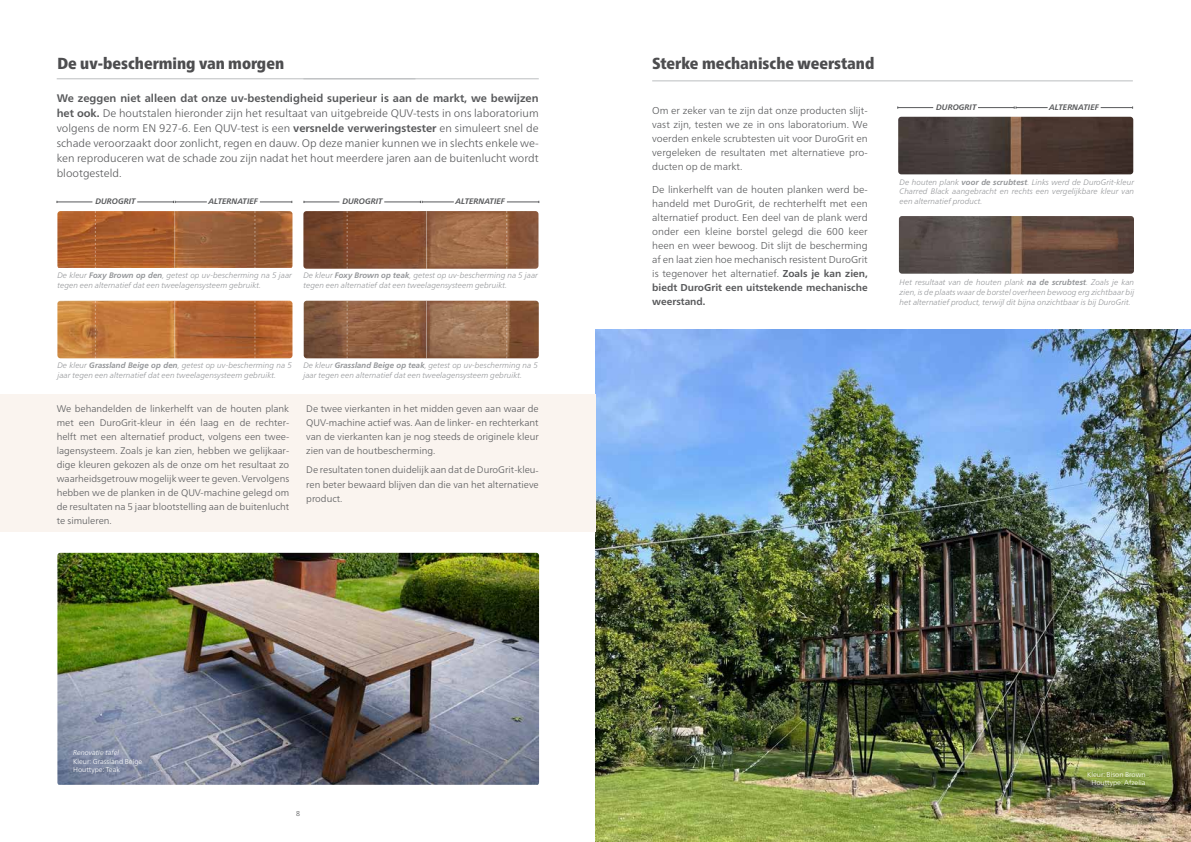
<style>
.page{position:relative;width:1191px;height:842px;background:#fff}
.page>*{position:absolute;margin:0;border:0;box-sizing:border-box;transform-origin:0 0}
.t1{font:900 condensed 16px "Frutiger Neue LTW1 G";color:#4d4d4f}
.t2{font:300 11px/15px "Frutiger Neue LTW1 G";color:#58595b;text-align:justify}
.t3{font:300 10px/14px "Frutiger Neue LTW1 G";color:#58595b;text-align:justify}
.t4{font:300 9.6px/14px "Frutiger Neue LTW1 G";color:#58595b;text-align:justify}
.t5{font:italic 300 8px/9.6px "Frutiger Neue LTW1 G";color:#939598}
.t6{font:italic 700 8px "Frutiger Neue LTW1 G";color:#58595b}
.t7{font:300 7px/8.4px "Frutiger Neue LTW1 G";color:#fff;text-align:right}
.t8{font:italic 300 7px "Frutiger Neue LTW1 G";color:#fff}
.t9{font:300 7px "Frutiger LT Pro";color:#58595b}
.s1{font-weight:700}
</style>
<div class="page">
<img style="left:595px;top:330px;width:596px;height:512px">
<img style="left:303px;top:211px;width:235px;height:58px">
<img style="left:899px;top:216px;width:235px;height:58px">
<img style="left:57px;top:211px;width:235px;height:57px">
<img style="left:898px;top:117px;width:235px;height:57px">
<img style="left:57px;top:301px;width:235px;height:57px">
<img style="left:304px;top:301px;width:235px;height:57px">
<div style="left:0;top:394px;width:595px;height:138px;background:#faf4ef"></div>
<hr style="left:57px;top:79px;width:482px;height:1px;background:#bcbec0">
<hr style="left:652px;top:81px;width:480px;height:1px;background:#bcbec0">
<svg style="left:95px;top:211px;width:1px;height:57px"></svg>
<svg style="left:255px;top:211px;width:1px;height:57px"></svg>
<hr style="left:174px;top:211px;width:1px;height:58px;background:#fff">
<svg style="left:95px;top:301px;width:1px;height:57px"></svg>
<svg style="left:347px;top:301px;width:1px;height:57px"></svg>
<svg style="left:506px;top:301px;width:1px;height:57px"></svg>
<hr style="left:426px;top:301px;width:1px;height:57px;background:#fff">
<svg style="left:255px;top:301px;width:1px;height:57px"></svg>
<hr style="left:174px;top:301px;width:1px;height:57px;background:#fff">
<svg style="left:347px;top:211px;width:1px;height:58px"></svg>
<svg style="left:506px;top:211px;width:1px;height:58px"></svg>
<hr style="left:426px;top:211px;width:1px;height:58px;background:#fff">
<hr style="left:260px;top:202px;width:32px;height:1px;background:#58595b">
<hr style="left:137px;top:202px;width:36px;height:1px;background:#58595b">
<hr style="left:175px;top:202px;width:32px;height:1px;background:#58595b">
<hr style="left:57px;top:202px;width:35px;height:1px;background:#58595b">
<hr style="left:1100px;top:107px;width:32px;height:1px;background:#58595b">
<hr style="left:978px;top:107px;width:36px;height:1px;background:#58595b">
<hr style="left:1016px;top:107px;width:31px;height:1px;background:#58595b">
<hr style="left:897px;top:107px;width:36px;height:1px;background:#58595b">
<hr style="left:507px;top:202px;width:32px;height:1px;background:#58595b">
<hr style="left:384px;top:202px;width:36px;height:1px;background:#58595b">
<hr style="left:422px;top:202px;width:32px;height:1px;background:#58595b">
<hr style="left:304px;top:202px;width:35px;height:1px;background:#58595b">
<img style="left:57px;top:553px;width:482px;height:232px">
<h1 class="t1" style="left:57px;top:51px;width:228px">De uv-bescherming van morgen</h1>
<h1 class="t1" style="left:652px;top:51px;width:224px">Sterke mechanische weerstand</h1>
<p class="t2" style="left:57px;top:90px;width:483px"><span class="s1">We zeggen niet alleen dat onze uv-bestendigheid superieur is aan de markt, we bewijzen het ook.</span> De houtstalen hieronder zijn het resultaat van uitgebreide QUV-tests in ons laboratorium volgens de norm EN 927-6. Een QUV-test is een <span class="s1">versnelde verweringstester</span> en simuleert snel de schade veroorzaakt door zonlicht, regen en dauw. Op deze manier kunnen we in slechts enkele we&shy;ken reproduceren wat de schade zou zijn nadat het hout meerdere jaren aan de buitenlucht wordt blootgesteld.</p>
<p class="t6" style="left:95px;top:196px;width:42px">DUROGRIT</p>
<p class="t6" style="left:208px;top:196px;width:51px">ALTERNATIEF</p>
<p class="t6" style="left:342px;top:196px;width:42px">DUROGRIT</p>
<p class="t6" style="left:455px;top:196px;width:51px">ALTERNATIEF</p>
<p class="t5" style="left:57px;top:270px;width:236px">De kleur <span class="s1">Foxy Brown op den</span>, getest op uv-bescherming na 5 jaar tegen een alternatief dat een tweelagensysteem gebruikt.</p>
<p class="t5" style="left:303px;top:270px;width:236px">De kleur <span class="s1">Foxy Brown op teak</span>, getest op uv-bescherming na 5 jaar tegen een alternatief dat een tweelagensysteem gebruikt.</p>
<p class="t5" style="left:57px;top:360px;width:236px">De kleur <span class="s1">Grassland Beige op den</span>, getest op uv-bescherming na 5 jaar tegen een alternatief dat een tweelagensysteem gebruikt.</p>
<p class="t5" style="left:303px;top:360px;width:236px">De kleur <span class="s1">Grassland Beige op teak</span>, getest op uv-bescherming na 5 jaar tegen een alternatief dat een tweelagensysteem gebruikt.</p>
<p class="t4" style="left:57px;top:401px;width:234px">We behandelden de linkerhelft van de houten plank met een DuroGrit-kleur in één laag en de rechter&shy;helft met een alternatief product, volgens een twee&shy;lagensysteem. Zoals je kan zien, hebben we gelijkaar&shy;dige kleuren gekozen als de onze om het resultaat zo waarheidsgetrouw mogelijk weer te geven. Vervolgens hebben we de planken in de QUV-machine gelegd om de resultaten na 5 jaar blootstelling aan de buitenlucht te simuleren.</p>
<p class="t4" style="left:306px;top:401px;width:234px">De twee vierkanten in het midden geven aan waar de QUV-machine actief was. Aan de linker- en rechterkant van de vierkanten kan je nog steeds de originele kleur zien van de houtbescherming.</p>
<p class="t4" style="left:306px;top:462px;width:234px">De resultaten tonen duidelijk aan dat de DuroGrit-kleu&shy;ren beter bewaard blijven dan die van het alternatieve product.</p>
<p class="t3" style="left:652px;top:103px;width:217px">Om er zeker van te zijn dat onze producten slijt&shy;vast zijn, testen we ze in ons laboratorium. We voerden enkele scrubtesten uit voor DuroGrit en vergeleken de resultaten met alternatieve pro&shy;ducten op de markt.</p>
<p class="t3" style="left:652px;top:182px;width:217px">De linkerhelft van de houten planken werd be&shy;handeld met DuroGrit, de rechterhelft met een alternatief product. Een deel van de plank werd onder een kleine borstel gelegd die 600 keer heen en weer bewoog. Dit slijt de bescherming af en laat zien hoe mechanisch resistent DuroGrit is tegenover het alternatief. <span class="s1">Zoals je kan zien, biedt DuroGrit een uitstekende mechanische weerstand.</span></p>
<p class="t6" style="left:936px;top:101px;width:42px">DUROGRIT</p>
<p class="t6" style="left:1049px;top:101px;width:51px">ALTERNATIEF</p>
<p class="t5" style="left:899px;top:177px;width:236px;text-align:justify">De houten plank <span class="s1">voor de scrubtest</span>. Links werd de DuroGrit-kleur Charred Black aangebracht en rechts een vergelijkbare kleur van een alternatief product.</p>
<p class="t5" style="left:899px;top:277px;width:236px;text-align:justify">Het resultaat van de houten plank <span class="s1">na de scrubtest</span>. Zoals je kan zien, is de plaats waar de borstel overheen bewoog erg zichtbaar bij het alternatief product, terwijl dit bijna onzichtbaar is bij DuroGrit.</p>
<p class="t8" style="left:73px;top:748px;width:47px">Renovatie tafel</p>
<p class="t7" style="left:73px;top:757px;width:71px;text-align:left">Kleur: Grassland Beige<br>Houttype: Teak</p>
<p class="t9" style="left:296px;top:810px;width:5px">8</p>
<p class="t7" style="left:1087px;top:770px;width:60px">Kleur: Bison Brown<br>Houttype: Afzelia</p>
</div>
